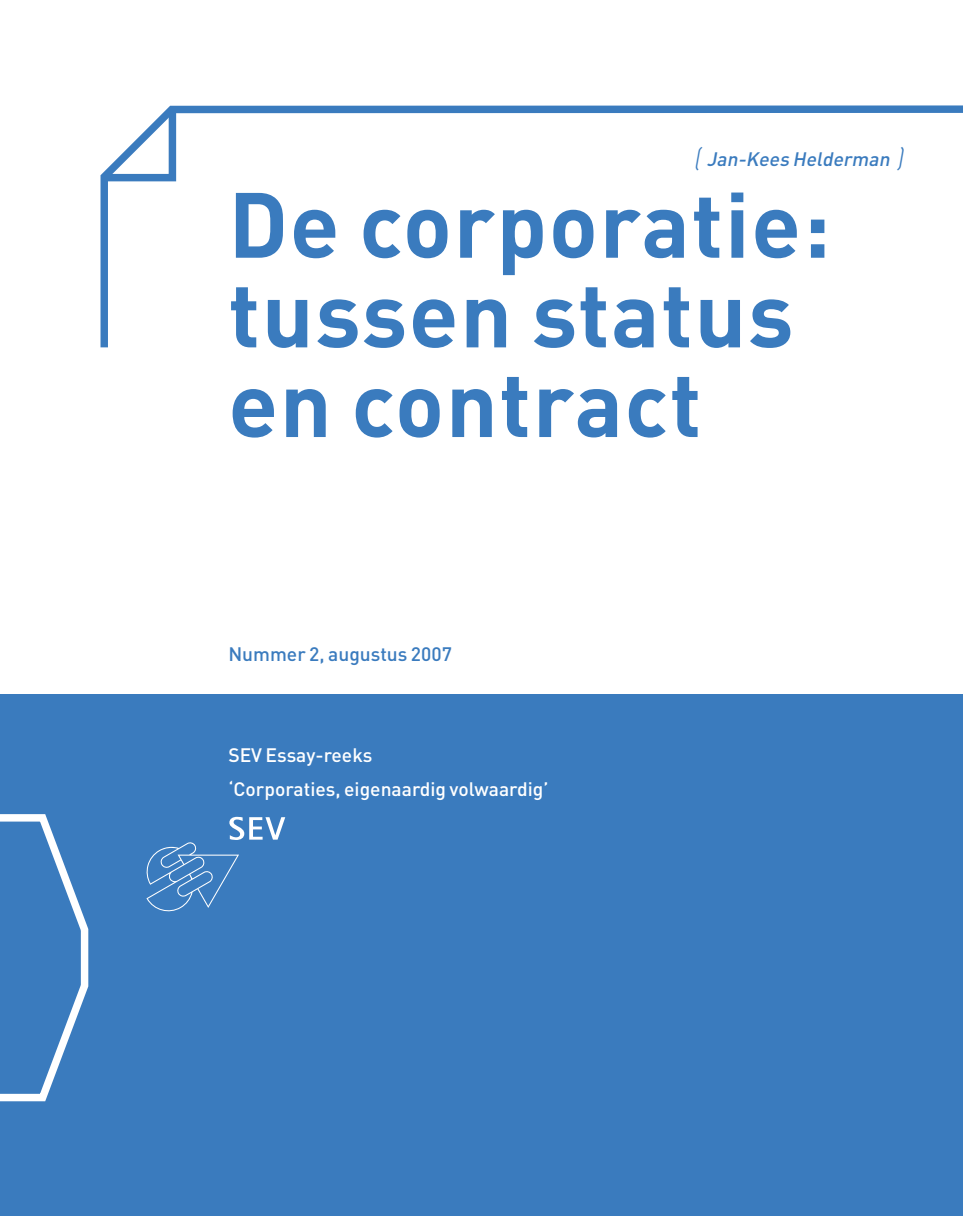
<style>
.page{position:relative;width:963px;height:1216px;background:#fff}
.page>*{position:absolute;margin:0;border:0;box-sizing:border-box;transform-origin:0 0}
.kop{font:700 91px/89.6px "DIN";letter-spacing:.015em;color:#3a7bbe}
.introtekst{font:500 19.25px "DIN";color:#fff}
.introtekst-2{font:500 19.25px "DIN";color:#3a7bbe}
.afzender_haakjes{font:italic 500 19.25px "DIN";color:#3a7bbe}
.s1{font-weight:300;font-size:26.25px}
</style>
<div class="page">
<div style="left:0;top:694px;width:962px;height:521px;background:#3a7bbe"></div>
<svg style="left:0;top:814px;width:88px;height:288px"></svg>
<svg style="left:100px;top:105px;width:862px;height:243px"></svg>
<svg style="left:100px;top:105px;width:80px;height:80px"></svg>
<svg style="left:146px;top:816px;width:139px;height:95px"></svg>
<p class="afzender_haakjes" style="left:693px;top:147px;width:217px"><span class="s1">(</span> Jan-Kees Helderman <span class="s1">)</span></p>
<p class="kop" style="left:228px;top:176px;width:603px">De corporatie:</p>
<p class="kop" style="left:228px;top:266px;width:566px">tussen status en contract</p>
<p class="introtekst-2" style="left:228px;top:642px;width:225px">Nummer 2, augustus 2007</p>
<p class="introtekst" style="left:228px;top:742px;width:146px">SEV Essay-reeks</p>
<p class="introtekst" style="left:228px;top:776px;width:321px">‘Corporaties, eigenaardig volwaardig’</p>
</div>
